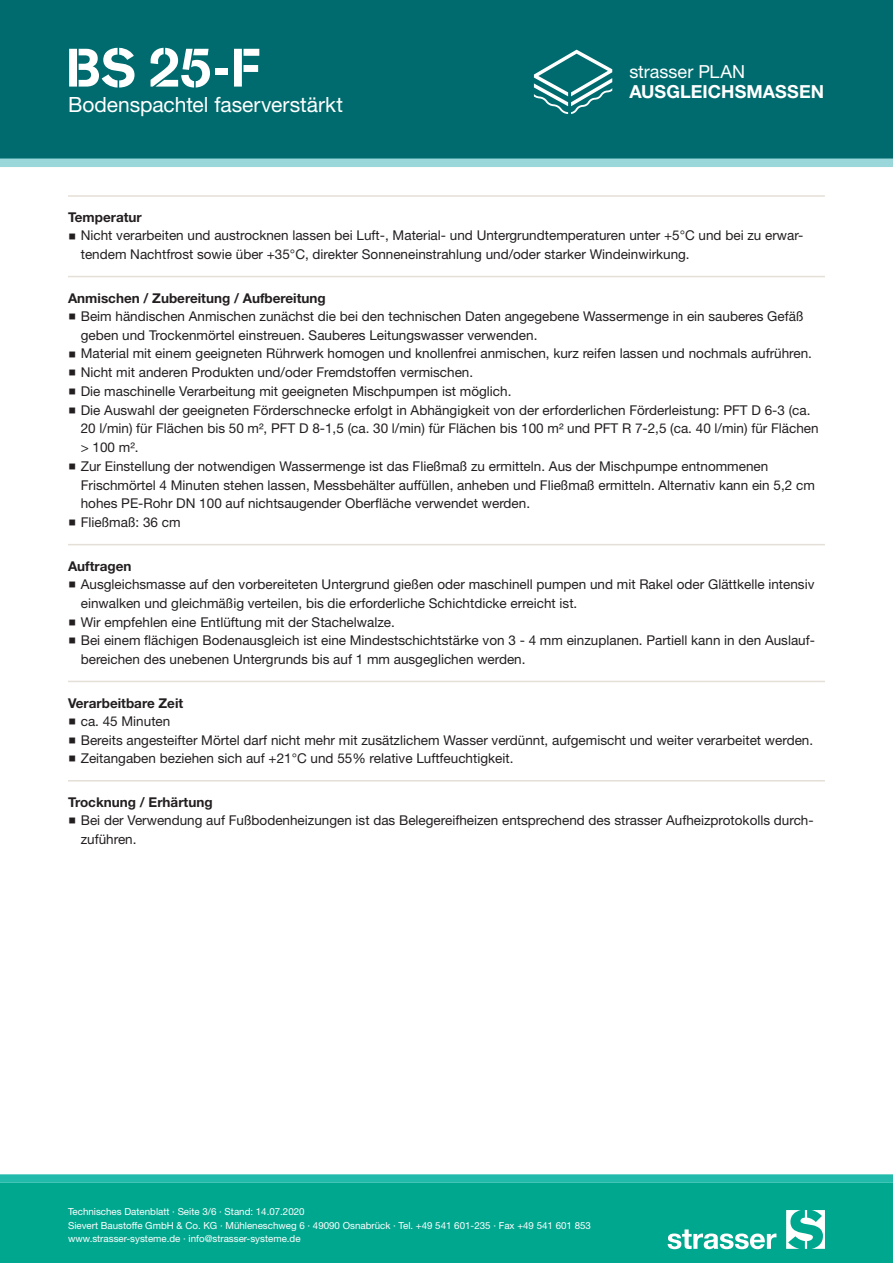
<style>
.page{position:relative;width:893px;height:1263px;background:#fff}
.page>*{position:absolute;margin:0;border:0;box-sizing:border-box;transform-origin:0 0}
.CB_AF_STR_Produkt_ku{font:700 54px "Standard CT Stencil";color:#fff}
.CB_AF_STR_Produkt_la{font:21px "Helvetica Neue LT Std";color:#fff}
.CB_AF_STR_Produktgru{font:700 18px "Helvetica Neue LT Std";letter-spacing:.005em;color:#fff}
.CB_AF_STR_Produktgru-2{font:18px "Helvetica Neue LT Std";color:#fff}
.t1{font:13.5px/18.8px "Helvetica Neue LT Std";color:#231f20}
.CB_AF_STR_Unterueber{font:700 13.5px "Helvetica Neue LT Std";color:#231f20}
.t2{font:9.75px/13.5px "Helvetica Neue LT Std";color:#fff}
</style>
<div class="page">
<div style="left:0;top:1183px;width:893px;height:80px;background:#00a78f"></div>
<div style="left:0;top:0;width:893px;height:159px;background:#006b6e"></div>
<svg style="left:668px;top:1229px;width:108px;height:20px"></svg>
<svg style="left:786px;top:1210px;width:39px;height:39px"></svg>
<div style="left:0;top:1174px;width:893px;height:9px;background:#22bbab"></div>
<div style="left:0;top:159px;width:893px;height:8px;background:#99d7db"></div>
<svg style="left:534px;top:50px;width:78px;height:64px"></svg>
<hr style="left:68px;top:195px;width:757px;height:2px;background:#e5e0d7">
<hr style="left:68px;top:276px;width:757px;height:1px;background:#e5e0d7">
<hr style="left:68px;top:544px;width:757px;height:1px;background:#e5e0d7">
<hr style="left:68px;top:681px;width:757px;height:1px;background:#e5e0d7">
<hr style="left:68px;top:780px;width:757px;height:1px;background:#e5e0d7">
<p class="CB_AF_STR_Produkt_ku" style="left:66px;top:34px;width:197px">BS 25-F</p>
<p class="CB_AF_STR_Produkt_la" style="left:68px;top:92px;width:277px">Bodenspachtel faserverstärkt</p>
<p class="CB_AF_STR_Produktgru-2" style="left:629px;top:61px;width:117px">strasser PLAN</p>
<p class="CB_AF_STR_Produktgru" style="left:629px;top:81px;width:196px">AUSGLEICHSMASSEN</p>
<p class="CB_AF_STR_Unterueber" style="left:68px;top:209px;width:75px">Temperatur</p>
<p class="t1" style="left:81px;top:226px;width:724px">Nicht verarbeiten und austrocknen lassen bei Luft-, Material- und Untergrundtemperaturen unter +5°C und bei zu erwar&shy;tendem Nachtfrost sowie über +35°C, direkter Sonneneinstrahlung und/oder starker Windeinwirkung.</p>
<p class="CB_AF_STR_Unterueber" style="left:68px;top:290px;width:259px">Anmischen / Zubereitung / Aufbereitung</p>
<p class="t1" style="left:81px;top:307px;width:724px">Beim händischen Anmischen zunächst die bei den technischen Daten angegebene Wassermenge in ein sauberes Gefäß geben und Trockenmörtel einstreuen. Sauberes Leitungswasser verwenden.</p>
<p class="t1" style="left:81px;top:344px;width:733px">Material mit einem geeigneten Rührwerk homogen und knollenfrei anmischen, kurz reifen lassen und nochmals aufrühren.</p>
<p class="t1" style="left:81px;top:363px;width:394px">Nicht mit anderen Produkten und/oder Fremdstoffen vermischen.</p>
<p class="t1" style="left:81px;top:382px;width:432px">Die maschinelle Verarbeitung mit geeigneten Mischpumpen ist möglich.</p>
<p class="t1" style="left:81px;top:400px;width:739px">Die Auswahl der geeigneten Förderschnecke erfolgt in Abhängigkeit von der erforderlichen Förderleistung: PFT D 6-3 (ca.<br>20 l/min) für Flächen bis 50 m², PFT D 8-1,5 (ca. 30 l/min) für Flächen bis 100 m² und PFT R 7-2,5 (ca. 40 l/min) für Flächen &gt; 100 m².</p>
<p class="t1" style="left:81px;top:457px;width:735px">Zur Einstellung der notwendigen Wassermenge ist das Fließmaß zu ermitteln. Aus der Mischpumpe entnommenen<br>Frischmörtel 4 Minuten stehen lassen, Messbehälter auffüllen, anheben und Fließmaß ermitteln. Alternativ kann ein 5,2 cm hohes PE-Rohr DN 100 auf nichtsaugender Oberfläche verwendet werden.</p>
<p class="t1" style="left:81px;top:513px;width:101px">Fließmaß: 36 cm</p>
<p class="CB_AF_STR_Unterueber" style="left:68px;top:558px;width:65px">Auftragen</p>
<p class="t1" style="left:81px;top:575px;width:735px">Ausgleichsmasse auf den vorbereiteten Untergrund gießen oder maschinell pumpen und mit Rakel oder Glättkelle intensiv einwalken und gleichmäßig verteilen, bis die erforderliche Schichtdicke erreicht ist.</p>
<p class="t1" style="left:81px;top:612px;width:316px">Wir empfehlen eine Entlüftung mit der Stachelwalze.</p>
<p class="t1" style="left:81px;top:631px;width:736px">Bei einem flächigen Bodenausgleich ist eine Mindestschichtstärke von 3 - 4 mm einzuplanen. Partiell kann in den Auslauf&shy;bereichen des unebenen Untergrunds bis auf 1 mm ausgeglichen werden.</p>
<p class="CB_AF_STR_Unterueber" style="left:68px;top:694px;width:117px">Verarbeitbare Zeit</p>
<p class="t1" style="left:81px;top:711px;width:91px">ca. 45 Minuten</p>
<p class="t1" style="left:81px;top:730px;width:734px">Bereits angesteifter Mörtel darf nicht mehr mit zusätzlichem Wasser verdünnt, aufgemischt und weiter verarbeitet werden.</p>
<p class="t1" style="left:81px;top:749px;width:434px">Zeitangaben beziehen sich auf +21°C und 55% relative Luftfeuchtigkeit.</p>
<p class="CB_AF_STR_Unterueber" style="left:68px;top:794px;width:146px">Trocknung / Erhärtung</p>
<p class="t1" style="left:81px;top:811px;width:734px">Bei der Verwendung auf Fußbodenheizungen ist das Belegereifheizen entsprechend des strasser Aufheizprotokolls durch&shy;zuführen.</p>
<p class="t2" style="left:68px;top:1205px;width:524px">Technisches Datenblatt · Seite 3/6 · Stand: 14.07.2020<br>Sievert Baustoffe GmbH &amp; Co. KG · Mühleneschweg 6 · 49090 Osnabrück · Tel. +49 541 601-235 · Fax +49 541 601 853 www.strasser-systeme.de · info@strasser-systeme.de</p>
</div>
